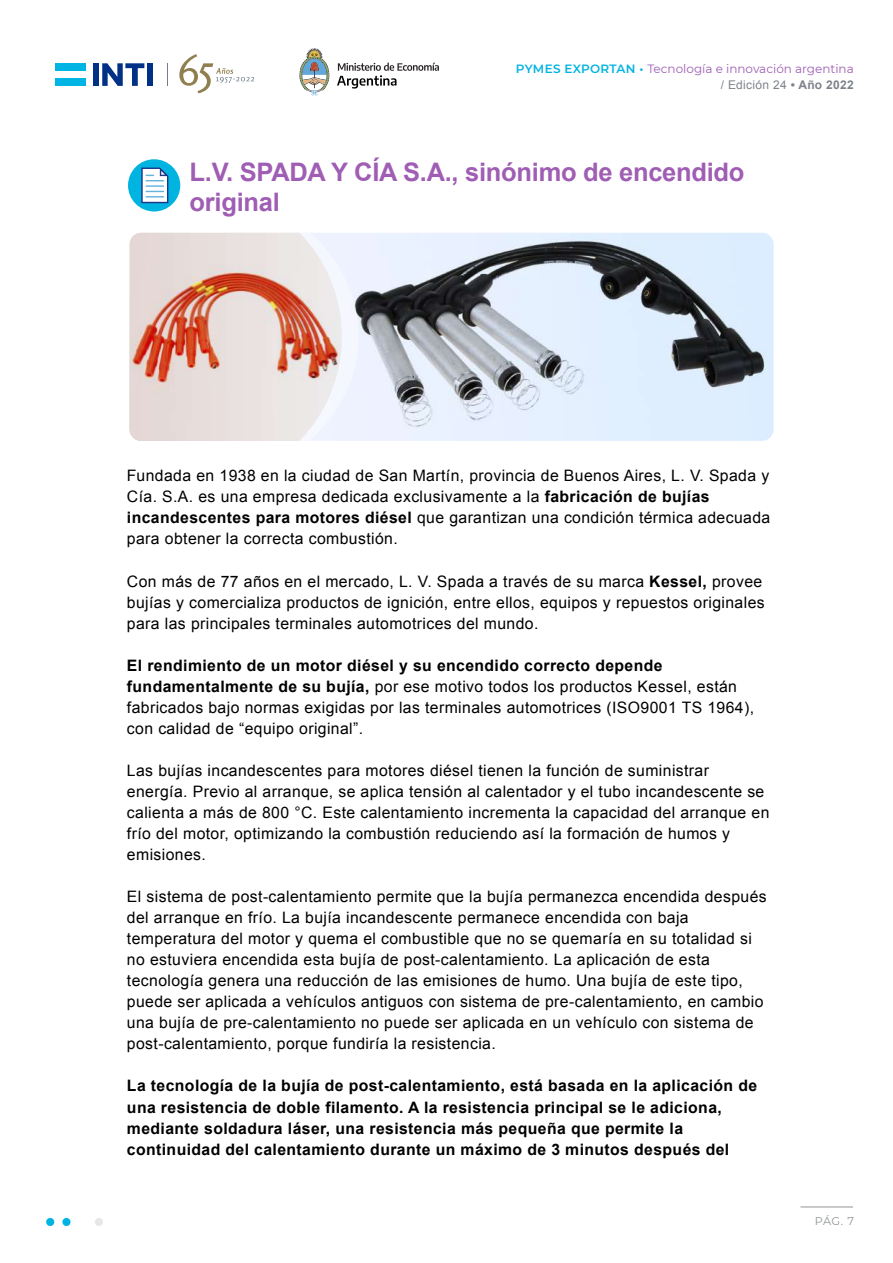
<style>
.page{position:relative;width:893px;height:1263px;background:#fff}
.page>*{position:absolute;margin:0;border:0;box-sizing:border-box;transform-origin:0 0}
.t1{font:700 25.5px/30.2px "Arial";letter-spacing:-.01em;color:#9f5eb4}
.t2{font:15.75px/21px "Arial";letter-spacing:.025em;color:#000}
.t3{font:700 15.75px/21px "Arial";letter-spacing:.025em;color:#000}
.t4{font:12px "Montserrat";color:#9f5eb4}
.t5{font:12px "Arial";letter-spacing:.025em;color:#7f828b}
.t6{font:11.25px "Montserrat";color:#919395}
.s1{font-weight:600;color:#00b4e1}
.s2{font-weight:700}
</style>
<div class="page">
<div style="left:55px;top:63px;width:30px;height:8px;background:#00b4e3"></div>
<div style="left:55px;top:78px;width:30px;height:8px;background:#00b4e3"></div>
<div style="left:93px;top:63px;width:5px;height:23px;background:#003186"></div>
<svg style="left:102px;top:63px;width:42px;height:23px"></svg>
<div style="left:147px;top:63px;width:6px;height:23px;background:#003186"></div>
<svg style="left:179px;top:54px;width:75px;height:39px"></svg>
<svg style="left:299px;top:48px;width:30px;height:48px"></svg>
<svg style="left:337px;top:63px;width:102px;height:26px"></svg>
<div style="left:128px;top:159px;width:52px;height:52px;background:#00b4e1;border-radius:50%"></div>
<svg style="left:141px;top:168px;width:27px;height:35px"></svg>
<img style="left:359px;top:233px;width:415px;height:208px">
<div style="left:342px;top:233px;width:17px;height:208px;background:#eef2fe"></div>
<img style="left:130px;top:233px;width:212px;height:208px">
<div style="left:46px;top:1218px;width:8px;height:8px;background:#00b4e1;border-radius:50%"></div>
<div style="left:95px;top:1218px;width:8px;height:8px;background:#e6e8e8;border-radius:50%"></div>
<div style="left:62px;top:1218px;width:9px;height:8px;background:#00b4e1;border-radius:50%"></div>
<hr style="left:800px;top:1207px;width:53px;height:1px;background:#919395">
<p class="t4" style="left:516px;top:60px;width:339px"><span class="s1">PYMES EXPORTAN •</span> Tecnología e innovación argentina</p>
<p class="t5" style="left:721px;top:77px;width:135px">/ Edición 24 <span class="s2">• Año 2022</span></p>
<h1 class="t1" style="left:190px;top:158px;width:556px">L.V. SPADA Y CÍA S.A., sinónimo de encendido original</h1>
<p class="t2" style="left:127px;top:465px;width:645px">Fundada en 1938 en la ciudad de San Martín, provincia de Buenos Aires, L. V. Spada y Cía. S.A. es una empresa dedicada exclusivamente a la <span class="s2">fabricación de bujías incandescentes para motores diésel</span> que garantizan una condición térmica adecuada para obtener la correcta combustión.</p>
<p class="t2" style="left:127px;top:571px;width:639px">Con más de 77 años en el mercado, L. V. Spada a través de su marca <span class="s2">Kessel,</span> provee bujías y comercializa productos de ignición, entre ellos, equipos y repuestos originales para las principales terminales automotrices del mundo.</p>
<p class="t2" style="left:127px;top:655px;width:629px"><span class="s2">El rendimiento de un motor diésel y su encendido correcto depende fundamentalmente de su bujía,</span> por ese motivo todos los productos Kessel, están fabricados bajo normas exigidas por las terminales automotrices (ISO9001 TS 1964), con calidad de “equipo original”.</p>
<p class="t2" style="left:127px;top:760px;width:644px">Las bujías incandescentes para motores diésel tienen la función de suministrar energía. Previo al arranque, se aplica tensión al calentador y el tubo incandescente se calienta a más de 800 °C. Este calentamiento incrementa la capacidad del arranque en frío del motor, optimizando la combustión reduciendo así la formación de humos y emisiones.</p>
<p class="t2" style="left:127px;top:886px;width:641px">El sistema de post-calentamiento permite que la bujía permanezca encendida después del arranque en frío. La bujía incandescente permanece encendida con baja temperatura del motor y quema el combustible que no se quemaría en su totalidad si no estuviera encendida esta bujía de post-calentamiento. La aplicación de esta tecnología genera una reducción de las emisiones de humo. Una bujía de este tipo, puede ser aplicada a vehículos antiguos con sistema de pre-calentamiento, en cambio una bujía de pre-calentamiento no puede ser aplicada en un vehículo con sistema de post-calentamiento, porque fundiría la resistencia.</p>
<p class="t3" style="left:127px;top:1076px;width:632px">La tecnología de la bujía de post-calentamiento, está basada en la aplicación de una resistencia de doble filamento. A la resistencia principal se le adiciona, mediante soldadura láser, una resistencia más pequeña que permite la continuidad del calentamiento durante un máximo de 3 minutos después del</p>
<p class="t6" style="left:815px;top:1213px;width:41px">PÁG. 7</p>
</div>
